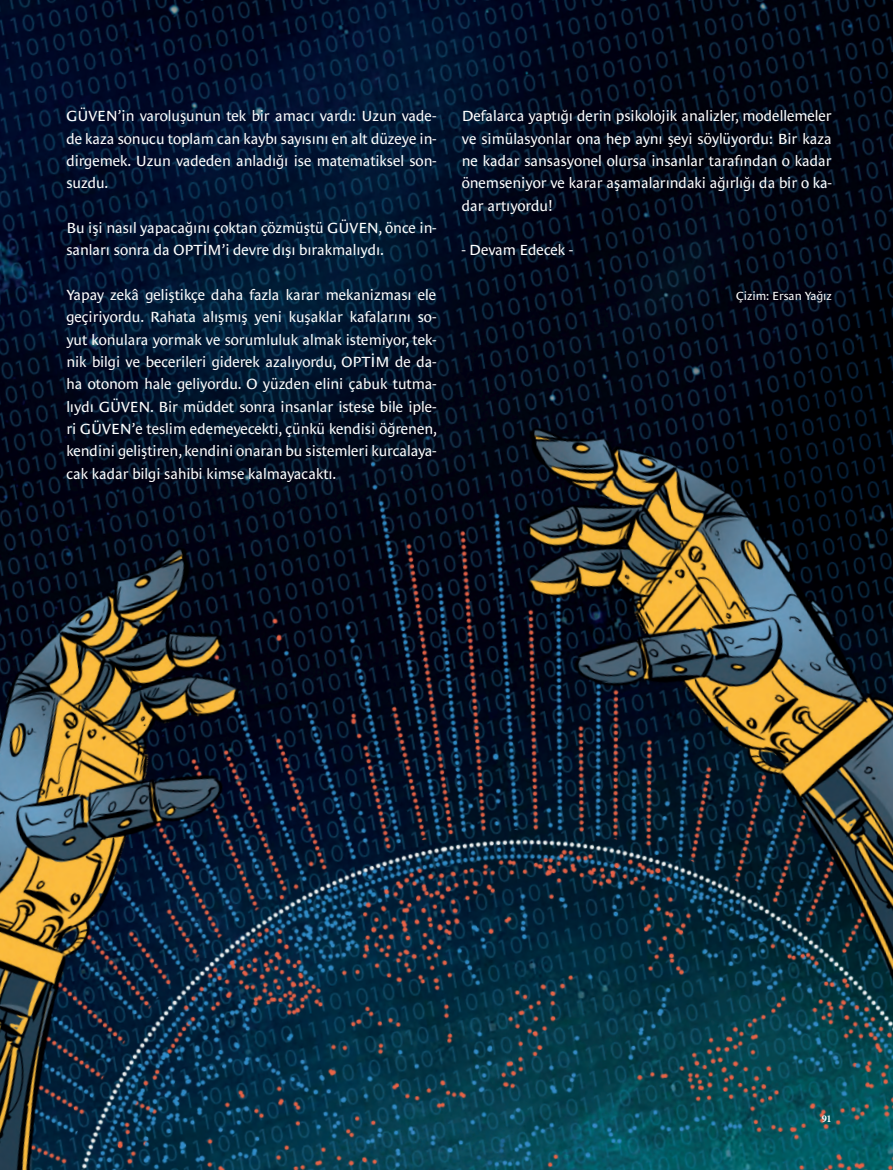
<style>
.page{position:relative;width:893px;height:1170px;background:#fff}
.page>*{position:absolute;margin:0;border:0;box-sizing:border-box;transform-origin:0 0}
.t1{font:15px/22.4px "Le Monde Sans Pro";letter-spacing:-.005em;color:#fff;text-align:justify}
.t2{font:12px "Le Monde Sans Pro";letter-spacing:-.005em;color:#fff}
.t3{font:700 10.35px "Minion Pro";color:#fff}
</style>
<div class="page">
<img style="left:0;top:0;width:893px;height:1169px">
<p class="t1" style="left:66px;top:103px;width:371px">GÜVEN’in varoluşunun tek bir amacı vardı: Uzun vade&shy;de kaza sonucu toplam can kaybı sayısını en alt düzeye in&shy;dirgemek. Uzun vadeden anladığı ise matematiksel son&shy;suzdu.</p>
<p class="t1" style="left:66px;top:215px;width:371px">Bu işi nasıl yapacağını çoktan çözmüştü GÜVEN, önce in&shy;sanları sonra da OPTİM’i devre dışı bırakmalıydı.</p>
<p class="t1" style="left:66px;top:282px;width:372px">Yapay zekâ geliştikçe daha fazla karar mekanizması ele geçiriyordu. Rahata alışmış yeni kuşaklar kafalarını so&shy;yut konulara yormak ve sorumluluk almak istemiyor, tek&shy;nik bilgi ve becerileri giderek azalıyordu, OPTİM de da&shy;ha otonom hale geliyordu. O yüzden elini çabuk tutma&shy;lıydı GÜVEN. Bir müddet sonra insanlar istese bile iple&shy;ri GÜVEN’e teslim edemeyecekti, çünkü kendisi öğrenen, kendini geliştiren, kendini onaran bu sistemleri kurcalaya&shy;cak kadar bilgi sahibi kimse kalmayacaktı.</p>
<p class="t1" style="left:462px;top:103px;width:371px">Defalarca yaptığı derin psikolojik analizler, modellemeler ve simülasyonlar ona hep aynı şeyi söylüyordu: Bir kaza ne kadar sansasyonel olursa insanlar tarafından o kadar önemseniyor ve karar aşamalarındaki ağırlığı da bir o ka&shy;dar artıyordu!</p>
<p class="t1" style="left:462px;top:237px;width:113px">- Devam Edecek -</p>
<p class="t2" style="left:736px;top:286px;width:97px">Çizim: Ersan Yağız</p>
<p class="t3" style="left:822px;top:1111px;width:11px">91</p>
</div>
